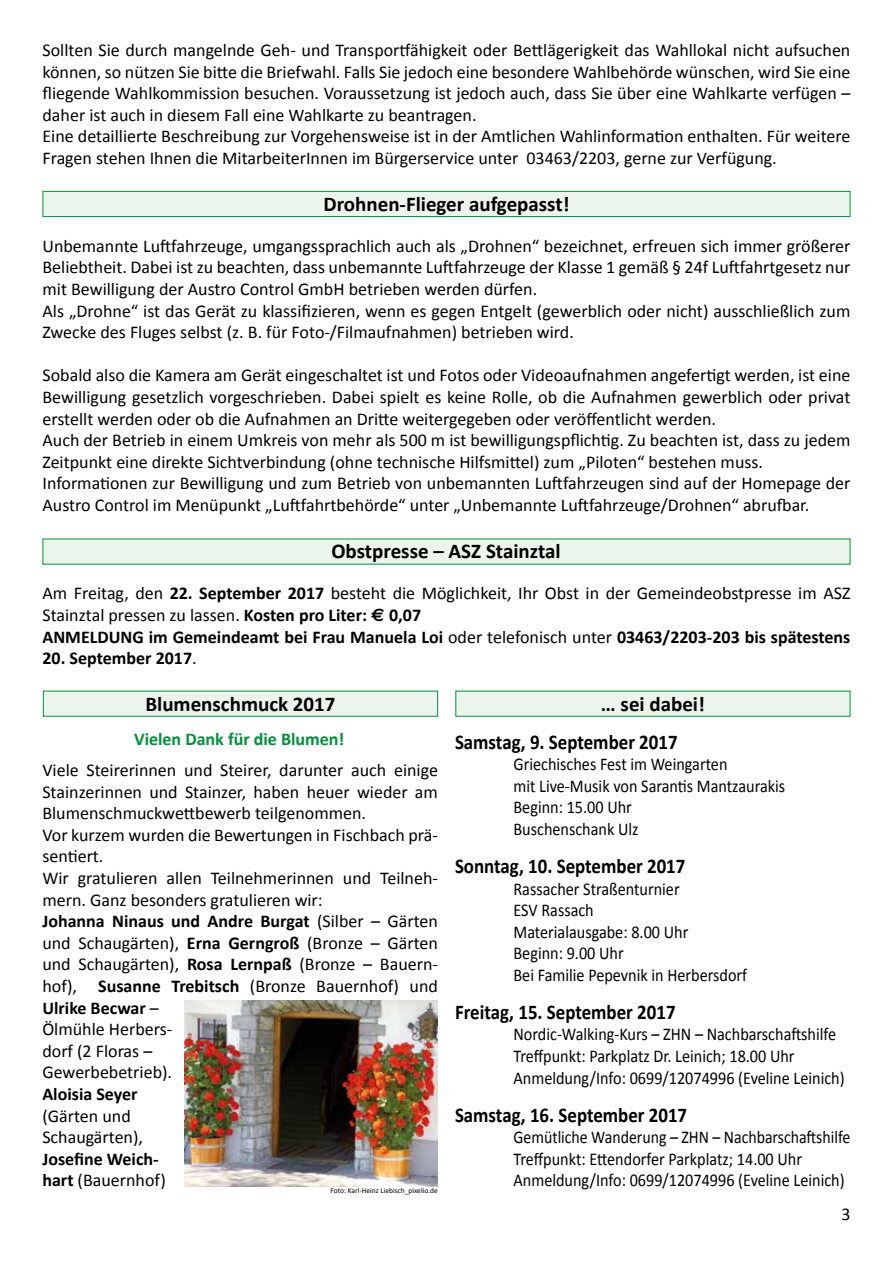
<style>
.page{position:relative;width:893px;height:1263px;background:#fff}
.page>*{position:absolute;margin:0;border:0;box-sizing:border-box;transform-origin:0 0}
.t1{font:700 21px "Calibri";color:#000;scale:.9 1}
.t2{font:700 21px "Calibri";color:#000}
.t3{font:18px/21.6px "Calibri";color:#000}
.t4{font:18px/21.6px "Calibri";color:#000;scale:.9 1}
.t5{font:18px/21.6px "Calibri";color:#000;scale:.88 1}
.t6{font:700 18px/21.6px "Calibri";color:#000}
.t7{font:700 18px "Calibri";color:#009037}
.t8{font:7.5px "Calibri";color:#000}
.s1{font-weight:700}
.s2{font-family:"Euro Sans";font-weight:700}
.s3{font-weight:400}
</style>
<div class="page">
<div style="left:43px;top:191px;width:807px;height:26px;background:#ecf5eb;border:1px solid #009037"></div>
<div style="left:43px;top:539px;width:807px;height:25px;background:#ecf5eb"></div>
<div style="left:43px;top:691px;width:395px;height:26px;background:#ecf5eb;border:1px solid #009037"></div>
<div style="left:455px;top:691px;width:395px;height:26px;background:#ecf5eb;border:1px solid #009037"></div>
<img style="left:184px;top:1001px;width:254px;height:185px">
<p class="t3" style="left:43px;top:38px;width:809px">Sollten Sie durch mangelnde Geh- und Transportfähigkeit oder Bettlägerigkeit das Wahllokal nicht aufsuchen können, so nützen Sie bitte die Briefwahl. Falls Sie jedoch eine besondere Wahlbehörde wünschen, wird Sie eine fliegende Wahlkommission besuchen. Voraussetzung ist jedoch auch, dass Sie über eine Wahlkarte verfügen – daher ist auch in diesem Fall eine Wahlkarte zu beantragen.<br>Eine detaillierte Beschreibung zur Vorgehensweise ist in der Amtlichen Wahlinformation enthalten. Für weitere Fragen stehen Ihnen die MitarbeiterInnen im Bürgerservice unter 03463/2203, gerne zur Verfügung.</p>
<p class="t2" style="left:323px;top:191px;width:248px">Drohnen-Flieger aufgepasst!</p>
<p class="t3" style="left:43px;top:234px;width:809px">Unbemannte Luftfahrzeuge, umgangssprachlich auch als „Drohnen“ bezeichnet, erfreuen sich immer größerer Beliebtheit. Dabei ist zu beachten, dass unbemannte Luftfahrzeuge der Klasse 1 gemäß § 24f Luftfahrtgesetz nur mit Bewilligung der Austro Control GmbH betrieben werden dürfen.<br>Als „Drohne“ ist das Gerät zu klassifizieren, wenn es gegen Entgelt (gewerblich oder nicht) ausschließlich zum Zwecke des Fluges selbst (z. B. für Foto-/Filmaufnahmen) betrieben wird.</p>
<p class="t3" style="left:43px;top:364px;width:809px">Sobald also die Kamera am Gerät eingeschaltet ist und Fotos oder Videoaufnahmen angefertigt werden, ist eine Bewilligung gesetzlich vorgeschrieben. Dabei spielt es keine Rolle, ob die Aufnahmen gewerblich oder privat erstellt werden oder ob die Aufnahmen an Dritte weitergegeben oder veröffentlicht werden.<br>Auch der Betrieb in einem Umkreis von mehr als 500 m ist bewilligungspflichtig. Zu beachten ist, dass zu jedem Zeitpunkt eine direkte Sichtverbindung (ohne technische Hilfsmittel) zum „Piloten“ bestehen muss.<br>Informationen zur Bewilligung und zum Betrieb von unbemannten Luftfahrzeugen sind auf der Homepage der Austro Control im Menüpunkt „Luftfahrtbehörde“ unter „Unbemannte Luftfahrzeuge/Drohnen“ abrufbar.</p>
<p class="t2" style="left:331px;top:538px;width:231px">Obstpresse – ASZ Stainztal</p>
<p class="t3" style="left:43px;top:582px;width:809px">Am Freitag, den <span class="s1">22. September 2017</span> besteht die Möglichkeit, Ihr Obst in der Gemeindeobstpresse im ASZ<br>Stainztal pressen zu lassen. <span class="s1">Kosten pro Liter:</span> <span class="s2">€</span> <span class="s1">0,07<br>ANMELDUNG im Gemeindeamt bei Frau Manuela Loi</span> oder telefonisch unter <span class="s1">03463/2203-203 bis spätestens</span></p>
<p class="t6" style="left:43px;top:646px;width:156px">20. September 2017<span class="s3">.</span></p>
<p class="t2" style="left:145px;top:690px;width:192px">Blumenschmuck 2017</p>
<p class="t2" style="left:601px;top:690px;width:106px">… sei dabei!</p>
<p class="t7" style="left:134px;top:728px;width:212px">Vielen Dank für die Blumen!</p>
<p class="t3" style="left:42px;top:758px;width:397px">Viele Steirerinnen und Steirer, darunter auch einige Stainzerinnen und Stainzer, haben heuer wieder am Blumenschmuckwettbewerb teilgenommen.<br>Vor kurzem wurden die Bewertungen in Fischbach prä&shy;sentiert.<br>Wir gratulieren allen Teilnehmerinnen und Teilneh&shy;mern. Ganz besonders gratulieren wir:<br><span class="s1">Johanna Ninaus und Andre Burgat</span> (Silber – Gärten und Schaugärten), <span class="s1">Erna Gerngroß</span> (Bronze – Gärten und Schaugärten), <span class="s1">Rosa Lernpaß</span> (Bronze – Bauern&shy;hof), <span class="s1">Susanne Trebitsch</span> (Bronze Bauernhof) und <span class="s1">Ulrike Becwar</span> –<br>Ölmühle Herbers-<br>dorf (2 Floras –<br>Gewerbebetrieb).</p>
<p class="t6" style="left:42px;top:1082px;width:97px">Aloisia Seyer</p>
<p class="t3" style="left:42px;top:1104px;width:102px">(Gärten und<br>Schaugärten),</p>
<p class="t6" style="left:42px;top:1147px;width:125px">Josefine Weich&shy;hart <span class="s3">(Bauernhof)</span></p>
<p class="t8" style="left:330px;top:1185px;width:109px">Foto: Karl-Heinz Liebisch_pixelio.de</p>
<p class="t1" style="left:455px;top:728px;width:249px">Samstag, 9. September 2017</p>
<p class="t4" style="left:513px;top:752px;width:303px">Griechisches Fest im Weingarten<br>mit Live-Musik von Sarantis Mantzaurakis<br>Beginn: 15.00 Uhr<br>Buschenschank Ulz</p>
<p class="t1" style="left:455px;top:853px;width:258px">Sonntag, 10. September 2017</p>
<p class="t4" style="left:513px;top:877px;width:261px">Rassacher Straßenturnier<br>ESV Rassach<br>Materialausgabe: 8.00 Uhr<br>Beginn: 9.00 Uhr<br>Bei Familie Pepevnik in Herbersdorf</p>
<p class="t1" style="left:455px;top:999px;width:247px">Freitag, 15. September 2017</p>
<p class="t4" style="left:513px;top:1023px;width:369px">Nordic-Walking-Kurs – ZHN – Nachbarschaftshilfe<br>Treffpunkt: Parkplatz Dr. Leinich; 18.00 Uhr<br>Anmeldung/Info: 0699/12074996 (Eveline Leinich)</p>
<p class="t1" style="left:455px;top:1102px;width:260px">Samstag, 16. September 2017</p>
<p class="t5" style="left:513px;top:1125px;width:384px">Gemütliche Wanderung – ZHN – Nachbarschaftshilfe<br>Treffpunkt: Ettendorfer Parkplatz; 14.00 Uhr<br>Anmeldung/Info: 0699/12074996 (Eveline Leinich)</p>
<p class="t3" style="left:841px;top:1202px;width:11px">3</p>
</div>
